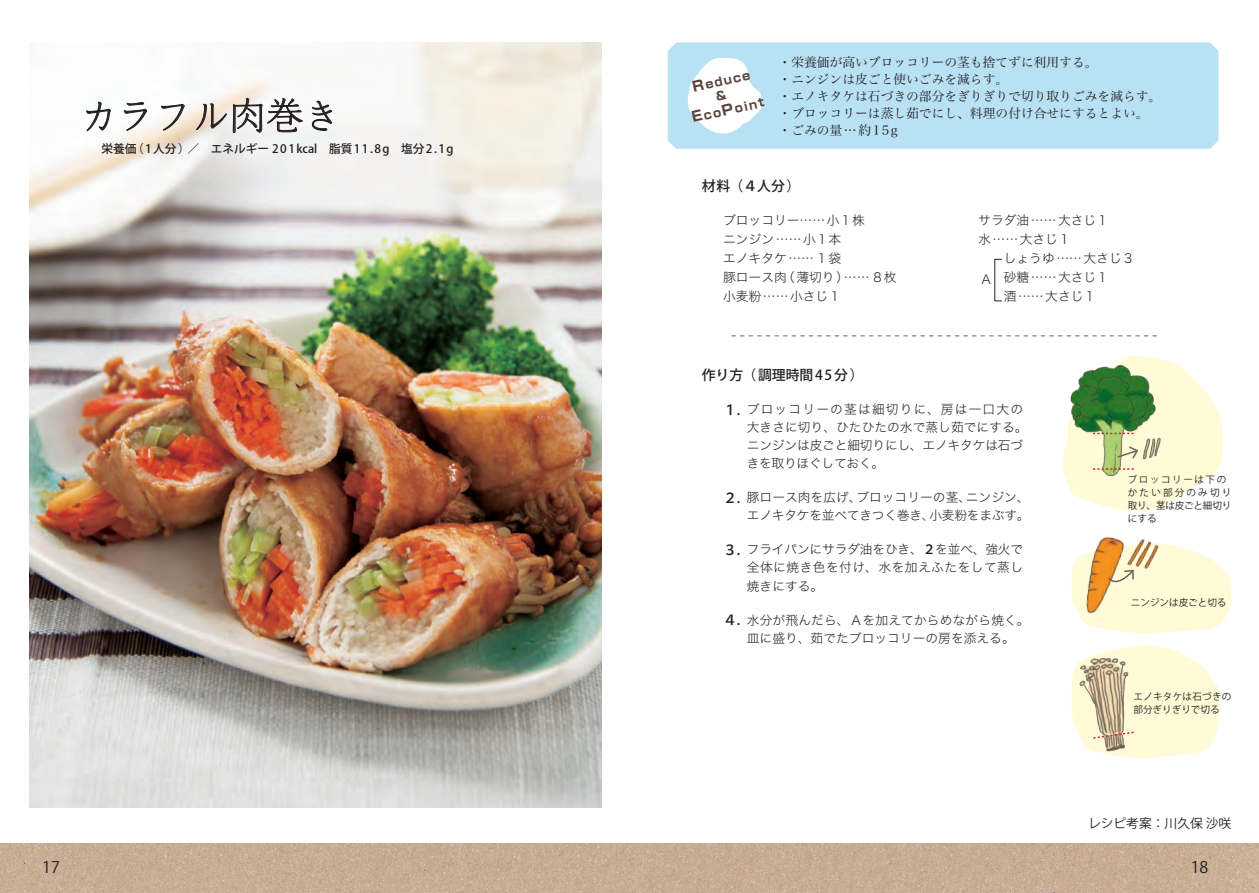
<style>
.page{position:relative;width:1259px;height:893px;background:#fff}
.page>*{position:absolute;margin:0;border:0;box-sizing:border-box;transform-origin:0 0}
.t1{font:300 37.2px "Akashi Std";color:#231f20}
.t2{font:15.9px "Koz Go Pr 6 N";color:#231f20}
.t3{font:500 13.8px "Koz Go Pr 6 N";color:#231f20}
.t4{font:12.75px/18.1px "Hira Kaku Std W2";color:#231f20}
.t5{font:12.75px/17px "Hira Min Std W3";color:#231f20}
.t6{font:12.75px/18.1px "Hira Kaku Std W2";letter-spacing:-.02em;color:#231f20}
.t7{font:12.75px "Koz Go Pr 6 N";color:#231f20}
.t8{font:500 11.7px "Koz Go Pr 6 N";color:#231f20}
.t9{font:700 11.7px "Wanpaku GN";color:#5b423e}
.t10{font:9.6px/12.8px "Koz Go Pr 6 N";letter-spacing:.16em;color:#231f20}
.t11{font:9.6px/12.8px "Koz Go Pr 6 N";letter-spacing:.025em;color:#231f20}
.t12{font:9.6px "Koz Go Pr 6 N";color:#231f20}
.s1{font-size:13.8px}
.s2{font-family:"Koz Go Pr 6 N";font-weight:500}
</style>
<div class="page">
<img style="left:0;top:843px;width:1259px;height:50px">
<svg style="left:731px;top:335px;width:426px;height:2px"></svg>
<img style="left:30px;top:43px;width:572px;height:765px">
<img style="left:1099px;top:537px;width:52px;height:6px">
<div style="left:668px;top:43px;width:550px;height:106px;background:#b9e1f4"></div>
<svg style="left:1072px;top:645px;width:148px;height:114px"></svg>
<svg style="left:1072px;top:543px;width:160px;height:90px;background:#f9ecc6"></svg>
<svg style="left:86px;top:101px;width:25px;height:31px"></svg>
<svg style="left:123px;top:102px;width:24px;height:29px"></svg>
<svg style="left:161px;top:104px;width:24px;height:27px"></svg>
<svg style="left:196px;top:97px;width:107px;height:72px"></svg>
<svg style="left:311px;top:100px;width:21px;height:31px"></svg>
<svg style="left:1063px;top:356px;width:160px;height:154px"></svg>
<svg style="left:687px;top:58px;width:75px;height:76px"></svg>
<p class="t1" style="left:80px;top:89px;width:262px">カラフル肉巻き</p>
<p class="t8" style="left:101px;top:142px;width:353px">栄養価（ 1 人分）／　エネルギー 2 0 1 kcal　脂質 1 1 . 8 g　塩分 2 . 1 g</p>
<p class="t9" style="left:691px;top:80px;width:60px;rotate:-13deg"><span class="s1">R</span>educe</p>
<p class="t9" style="left:690px;top:111px;width:75px;rotate:-13deg"><span class="s1">E</span>co<span class="s1">P</span>oint</p>
<p class="t5" style="left:778px;top:53px;width:384px">・栄養価が高いブロッコリーの茎も捨てずに利用する。<br>・ニンジンは皮ごと使いごみを減らす。<br>・エノキタケは石づきの部分をぎりぎりで切り取りごみを減らす。・ブロッコリーは蒸し茹でにし、料理の付け合せにするとよい。・ごみの量…約15g</p>
<p class="t3" style="left:702px;top:178px;width:100px">材料 （４人分）</p>
<p class="t4" style="left:723px;top:210px;width:175px;line-height:19.2px">ブロッコリー……小１株<br>ニンジン……小１本<br>エノキタケ……１袋<br>豚ロース肉（薄切り）……８枚小麦粉……小さじ１</p>
<p class="t4" style="left:978px;top:211px;width:132px">サラダ油……大さじ１</p>
<p class="t4" style="left:978px;top:230px;width:94px">水……大さじ１</p>
<p class="t4" style="left:1003px;top:249px;width:132px">しょうゆ……大さじ３</p>
<p class="t4" style="left:1003px;top:268px;width:107px">砂糖……大さじ１</p>
<p class="t4" style="left:1003px;top:287px;width:94px">酒……大さじ１</p>
<p class="t4" style="left:979px;top:270px;width:14px">Ａ</p>
<p class="t3" style="left:702px;top:367px;width:163px">作り方 （調理時間45分）</p>
<p class="t3" style="left:723px;top:402px;width:19px">１.</p>
<p class="t4" style="left:747px;top:400px;width:282px">ブロッコリーの茎は細切りに、房は一口大の大きさに切り、ひたひたの水で蒸し茹でにする。ニンジンは皮ごと細切りにし、エノキタケは石づきを取りほぐしておく。</p>
<p class="t6" style="left:747px;top:488px;width:284px">豚ロース肉を広げ、ブロッコリーの茎、ニンジン、エノキタケを並べてきつく巻き、小麦粉をまぶす。</p>
<p class="t4" style="left:747px;top:540px;width:278px;text-align:justify">フライパンにサラダ油をひき、<span class="s2">２</span>を並べ、強火で全体に焼き色を付け、水を加えふたをして蒸し焼きにする。</p>
<p class="t4" style="left:747px;top:610px;width:284px">水分が飛んだら、Ａを加えてからめながら焼く。皿に盛り、茹でたブロッコリーの房を添える。</p>
<p class="t3" style="left:723px;top:490px;width:19px">２.</p>
<p class="t3" style="left:723px;top:542px;width:19px">３.</p>
<p class="t3" style="left:723px;top:613px;width:19px">４.</p>
<p class="t10" style="left:1128px;top:474px;width:105px">ブロッコリーは下のかたい部分のみ切り取り、茎は皮ごと細切りにする</p>
<p class="t12" style="left:1130px;top:597px;width:97px">ニンジンは皮ごと切る</p>
<p class="t11" style="left:1133px;top:690px;width:99px">エノキタケは石づきの部分ぎりぎりで切る</p>
<p class="t7" style="left:1088px;top:816px;width:145px">レシピ考案：川久保 沙咲</p>
<p class="t2" style="left:42px;top:858px;width:19px">17</p>
<p class="t2" style="left:1190px;top:858px;width:19px">18</p>
</div>
